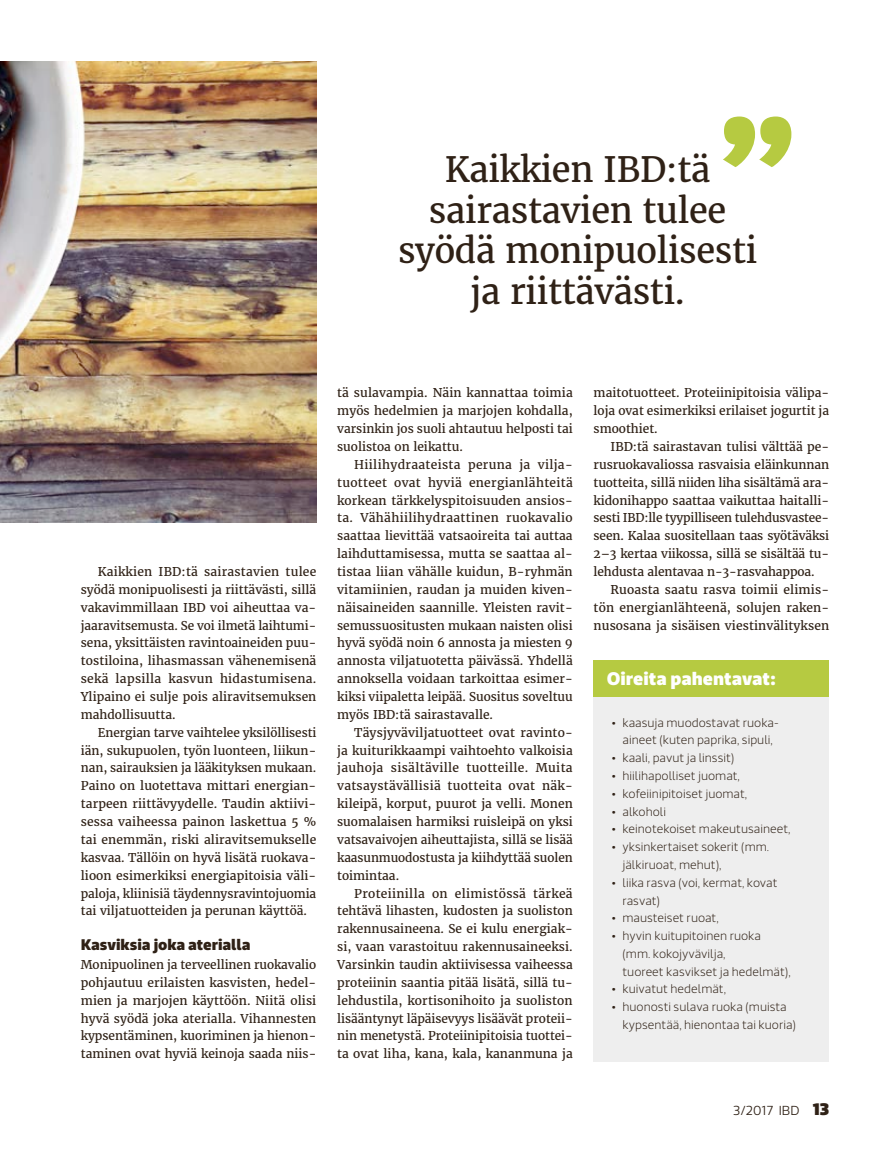
<style>
.page{position:relative;width:893px;height:1149px;background:#fff}
.page>*{position:absolute;margin:0;border:0;box-sizing:border-box;transform-origin:0 0}
.t1{font:34.5px/40.5px "Merriweather";letter-spacing:-.01em;color:#2f2116;text-align:center}
.t2{font:900 18px "Riona Sans";color:#fff}
.t3{font:900 15.15px "Riona Sans";letter-spacing:-.005em;color:#2f2116}
.t4{font:300 12.9px "Riona Sans";color:#2f2116}
.t5{font:12px/17.9px "Merriweather";color:#2f2116;text-align:justify}
.t6{font:200 12px/17.7px "Riona Sans";color:#2f2116}
.s1{font-weight:900;font-size:16.5px}
</style>
<div class="page">
<img style="left:0;top:62px;width:316px;height:460px">
<svg style="left:723px;top:116px;width:68px;height:51px"></svg>
<div style="left:594px;top:660px;width:235px;height:401px;background:#eee"></div>
<div style="left:594px;top:660px;width:235px;height:37px;background:#b6ca41"></div>
<h1 class="t1" style="left:398px;top:149px;width:361px">Kaikkien IBD:tä sairastavien tulee syödä monipuolisesti ja riittävästi.</h1>
<p class="t5" style="left:81px;top:562px;width:237px;text-indent:17px">Kaikkien IBD:tä sairastavien tulee syödä monipuolisesti ja riittävästi, sillä vakavimmillaan IBD voi aiheuttaa va&shy;jaaravitsemusta. Se voi ilmetä laihtumi&shy;sena, yksittäisten ravintoaineiden puu&shy;tostiloina, lihasmassan vähenemisenä sekä lapsilla kasvun hidastumisena.<br>Ylipaino ei sulje pois aliravitsemuksen mahdollisuutta.</p>
<p class="t5" style="left:81px;top:723px;width:237px;text-indent:17px">Energian tarve vaihtelee yksilöllisesti iän, sukupuolen, työn luonteen, liikun&shy;nan, sairauksien ja lääkityksen mukaan.<br>Paino on luotettava mittari energian&shy;tarpeen riittävyydelle. Taudin aktiivi&shy;sessa vaiheessa painon laskettua 5 % tai enemmän, riski aliravitsemukselle kasvaa. Tällöin on hyvä lisätä ruokava&shy;lioon esimerkiksi energiapitoisia väli&shy;paloja, kliinisiä täydennysravintojuomia tai viljatuotteiden ja perunan käyttöä.</p>
<p class="t3" style="left:81px;top:934px;width:171px">Kasviksia joka aterialla</p>
<p class="t5" style="left:81px;top:955px;width:237px">Monipuolinen ja terveellinen ruokavalio pohjautuu erilaisten kasvisten, hedel&shy;mien ja marjojen käyttöön. Niitä olisi hyvä syödä joka aterialla. Vihannesten kypsentäminen, kuoriminen ja hienon&shy;taminen ovat hyviä keinoja saada niis-</p>
<p class="t5" style="left:337px;top:384px;width:237px">tä sulavampia. Näin kannattaa toimia myös hedelmien ja marjojen kohdalla, varsinkin jos suoli ahtautuu helposti tai suolistoa on leikattu.</p>
<p class="t5" style="left:337px;top:455px;width:237px;text-indent:17px">Hiilihydraateista peruna ja vilja&shy;tuotteet ovat hyviä energianlähteitä korkean tärkkelyspitoisuuden ansios&shy;ta. Vähähiilihydraattinen ruokavalio saattaa lievittää vatsaoireita tai auttaa laihduttamisessa, mutta se saattaa al&shy;tistaa liian vähälle kuidun, B-ryhmän vitamiinien, raudan ja muiden kiven&shy;näisaineiden saannille. Yleisten ravit&shy;semussuositusten mukaan naisten olisi hyvä syödä noin 6 annosta ja miesten 9 annosta viljatuotetta päivässä. Yhdellä annoksella voidaan tarkoittaa esimer&shy;kiksi viipaletta leipää. Suositus soveltuu myös IBD:tä sairastavalle.</p>
<p class="t5" style="left:337px;top:723px;width:237px;text-indent:17px">Täysjyväviljatuotteet ovat ravinto&shy;ja kuiturikkaampi vaihtoehto valkoisia jauhoja sisältäville tuotteille. Muita vatsaystävällisiä tuotteita ovat näk&shy;kileipä, korput, puurot ja velli. Monen suomalaisen harmiksi ruisleipä on yksi vatsavaivojen aiheuttajista, sillä se lisää kaasunmuodostusta ja kiihdyttää suolen toimintaa.</p>
<p class="t5" style="left:337px;top:884px;width:237px;text-indent:17px">Proteiinilla on elimistössä tärkeä tehtävä lihasten, kudosten ja suoliston rakennusaineena. Se ei kulu energiak&shy;si, vaan varastoituu rakennusaineeksi.<br>Varsinkin taudin aktiivisessa vaiheessa proteiinin saantia pitää lisätä, sillä tu&shy;lehdustila, kortisonihoito ja suoliston lisääntynyt läpäisevyys lisäävät proteii&shy;nin menetystä. Proteiinipitoisia tuottei&shy;ta ovat liha, kana, kala, kananmuna ja</p>
<p class="t5" style="left:594px;top:384px;width:237px">maitotuotteet. Proteiinipitoisia välipa&shy;loja ovat esimerkiksi erilaiset jogurtit ja smoothiet.</p>
<p class="t5" style="left:594px;top:437px;width:237px;text-indent:17px">IBD:tä sairastavan tulisi välttää pe&shy;rusruokavaliossa rasvaisia eläinkunnan tuotteita, sillä niiden liha sisältämä ara&shy;kidonihappo saattaa vaikuttaa haitalli&shy;sesti IBD:lle tyypilliseen tulehdusvastee&shy;seen. Kalaa suositellaan taas syötäväksi 2–3 kertaa viikossa, sillä se sisältää tu&shy;lehdusta alentavaa n-3-rasvahappoa.</p>
<p class="t5" style="left:594px;top:580px;width:237px;text-indent:17px">Ruoasta saatu rasva toimii elimis&shy;tön energianlähteenä, solujen raken&shy;nusosana ja sisäisen viestinvälityksen</p>
<h2 class="t2" style="left:607px;top:666px;width:171px">Oireita pahentavat:</h2>
<p class="t6" style="left:612px;top:713px;width:168px;text-align:center">• kaasuja muodostavat ruoka&shy;aineet (kuten paprika, sipuli,</p>
<p class="t6" style="left:612px;top:749px;width:124px">• kaali, pavut ja linssit)</p>
<p class="t6" style="left:612px;top:767px;width:130px">• hiilihapolliset juomat,</p>
<p class="t6" style="left:612px;top:784px;width:137px">• kofeiinipitoiset juomat,</p>
<p class="t6" style="left:612px;top:802px;width:56px">• alkoholi</p>
<p class="t6" style="left:612px;top:820px;width:180px">• keinotekoiset makeutusaineet,</p>
<p class="t6" style="left:622px;top:838px;width:148px;text-indent:-11px">• yksinkertaiset sokerit (mm. jälkiruoat, mehut),</p>
<p class="t6" style="left:622px;top:873px;width:157px;text-indent:-11px">• liika rasva (voi, kermat, kovat rasvat)</p>
<p class="t6" style="left:612px;top:909px;width:108px">• mausteiset ruoat,</p>
<p class="t6" style="left:622px;top:926px;width:170px;text-indent:-11px">• hyvin kuitupitoinen ruoka (mm. kokojyvävilja,<br>tuoreet kasvikset ja hedelmät),</p>
<p class="t6" style="left:612px;top:980px;width:116px">• kuivatut hedelmät,</p>
<p class="t6" style="left:622px;top:998px;width:175px;text-indent:-11px">• huonosti sulava ruoka (muista kypsentää, hienontaa tai kuoria)</p>
<p class="t4" style="left:733px;top:1102px;width:98px">3/2017 IBD <span class="s1">13</span></p>
</div>
